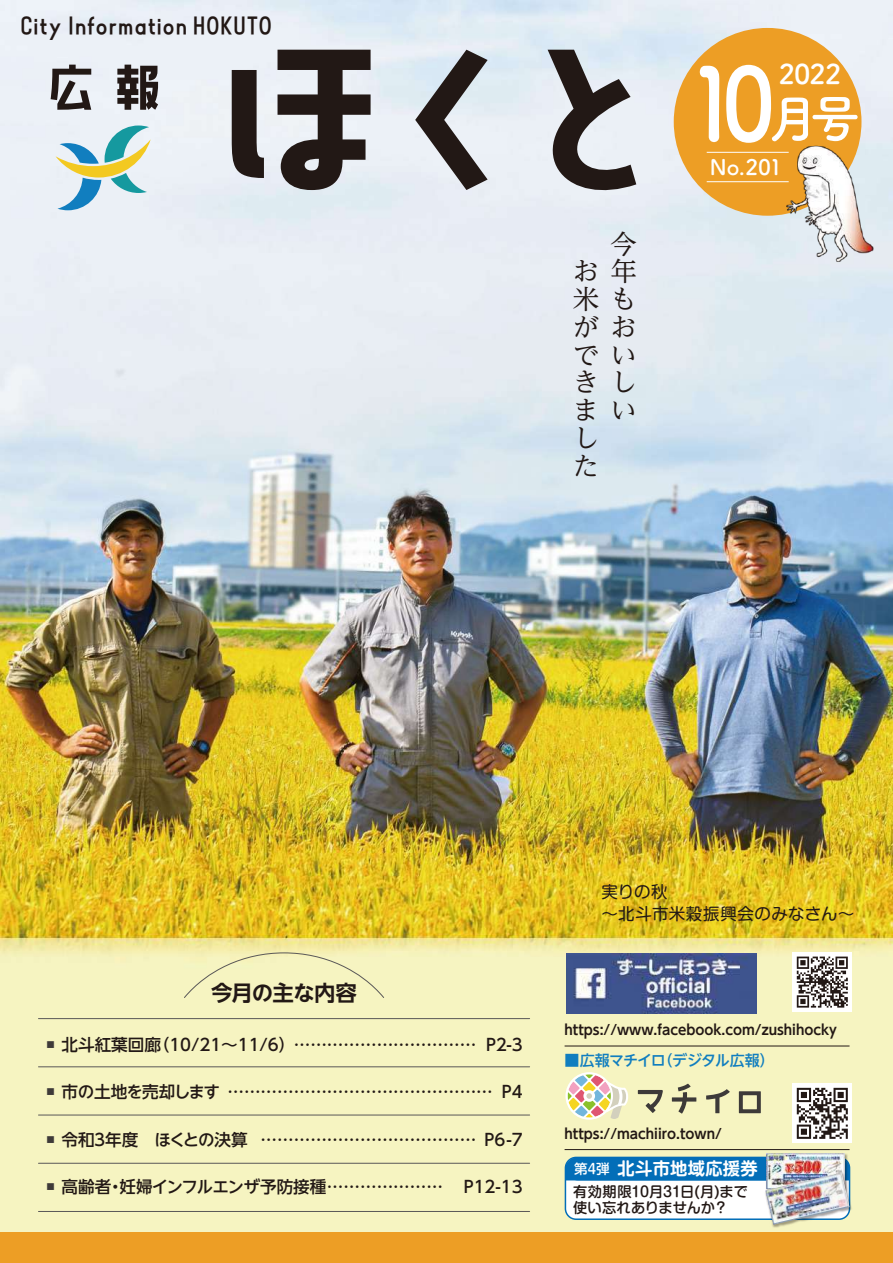
<style>
.page{position:relative;width:893px;height:1263px;background:#fff}
.page>*{position:absolute;margin:0;border:0;box-sizing:border-box;transform-origin:0 0}
.t1{font:188.25px "bananaslipplus";color:#221815;scale:1.22 1}
.t2{font:100.65px "Tsuku A Rd Gothic Std B";color:#fff;scale:.89 1}
.t3{font:55.05px "bananaslipplus";color:#221815;scale:1.1 1}
.t4{font:27.15px "Tsuku A Rd Gothic Std B";color:#fff}
.t5{font:26.4px/27.8px "UD Reimin Pro";color:#221815}
.t6{font:22.5px "bananaslipplus";letter-spacing:-.06em;color:#221815}
.t7{font:700 21.45px "UD Shin Go NT Pro De";letter-spacing:-.035em;color:#221815}
.t8{font:21.45px "Tsuku A Rd Gothic Std B";color:#fff}
.t9{font:700 17.25px "Shin M Go Pro De";letter-spacing:.015em;color:#fff}
.t10{font:500 16.65px "UD Shin Go NT Pro";color:#221815}
.t11{font:500 16.65px "UD Shin Go NT Pro";letter-spacing:-.05em;color:#221815}
.t12{font:500 16.65px "UD Shin Go NT Pro";letter-spacing:-.035em;color:#221815}
.t13{font:16.5px/22.5px "Shin M Go Pro";letter-spacing:.025em;color:#221815}
.t14{font:500 15px "UD Shin Go NT Pro";letter-spacing:-.045em;color:#117ebf}
.t15{font:500 14.25px/16px "Shin M Go Pro";color:#221815}
.t16{font:700 13.8px "UD Shin Go NT Pro De";color:#221714}
.t17{font:700 9px "Yu Go";color:#3e3a39}
.s1{font-size:51.45px}
.s2{font-family:"Shin M Go Pro";font-weight:500;font-size:13.65px}
</style>
<div class="page">
<img style="left:0;top:0;width:893px;height:1232px">
<div style="left:0;top:1232px;width:893px;height:31px;background:#ed9e25"></div>
<hr style="left:565px;top:1046px;width:284px;height:1px;background:#221815">
<hr style="left:565px;top:1149px;width:284px;height:1px;background:#221815">
<hr style="left:38px;top:1066px;width:492px;height:1px;background:#595757">
<hr style="left:38px;top:1115px;width:492px;height:1px;background:#595757">
<hr style="left:38px;top:1211px;width:492px;height:1px;background:#595757">
<hr style="left:38px;top:1163px;width:492px;height:1px;background:#595757">
<hr style="left:38px;top:1018px;width:492px;height:1px;background:#595757">
<svg style="left:56px;top:125px;width:95px;height:85px;background:#b9d4ce"></svg>
<div style="left:674px;top:28px;width:187px;height:188px;background:#ed9e25;border-radius:50%"></div>
<hr style="left:707px;top:152px;width:82px;height:1px;background:#fff">
<hr style="left:707px;top:181px;width:82px;height:1px;background:#fff">
<img style="left:759px;top:139px;width:134px;height:131px">
<svg style="left:183px;top:952px;width:202px;height:46px;background:#f1efbd"></svg>
<svg style="left:638px;top:1090px;width:25px;height:23px"></svg>
<svg style="left:672px;top:1083px;width:24px;height:31px"></svg>
<svg style="left:706px;top:1089px;width:24px;height:24px"></svg>
<svg style="left:739px;top:1091px;width:22px;height:22px"></svg>
<svg style="left:565px;top:1072px;width:63px;height:48px"></svg>
<div style="left:792px;top:1083px;width:60px;height:60px;background:#fff"></div>
<svg style="left:797px;top:1088px;width:51px;height:51px"></svg>
<img style="left:566px;top:953px;width:191px;height:60px">
<div style="left:792px;top:952px;width:60px;height:60px;background:#fff"></div>
<svg style="left:797px;top:956px;width:51px;height:51px"></svg>
<div style="left:565px;top:1157px;width:284px;height:62px;background:#fff;border-radius:11px"></div>
<div style="left:565px;top:1157px;width:285px;height:63px;border:2px solid #036eb8;border-radius:11px"></div>
<div style="left:565px;top:1157px;width:284px;height:23px;background:#036eb8"></div>
<img style="left:765px;top:1152px;width:83px;height:19px">
<img style="left:766px;top:1153px;width:78px;height:18px">
<img style="left:764px;top:1171px;width:90px;height:58px">
<img style="left:765px;top:1172px;width:84px;height:53px">
<h3 class="t6" style="left:19px;top:14px;width:255px">City Information HOKUTO</h3>
<h3 class="t3" style="left:47px;top:59px;width:106px">広 報</h3>
<h1 class="t1" style="left:212px;top:17px;width:382px">ほくと</h1>
<h3 class="t5" style="left:573px;top:229px;width:65px">　今お<br>米もがおで<br>き<br>ま<br>し<br>た</h3>
<h3 class="t5" style="left:610px;top:257px;width:27px">年</h3>
<h3 class="t5" style="left:610px;top:340px;width:25px;text-align:justify">いしい</h3>
<h3 class="t4" style="left:779px;top:53px;width:64px">2022</h3>
<h2 class="t2" style="left:686px;top:25px;width:198px">10<span class="s1">月号</span></h2>
<p class="t8" style="left:710px;top:150px;width:74px">No.201</p>
<p class="t7" style="left:211px;top:976px;width:148px">今月の主な内容</p>
<p class="t10" style="left:62px;top:1031px;width:463px">北斗紅葉回廊（10/21～11/6）…………………………… P２-3</p>
<p class="t12" style="left:62px;top:1078px;width:463px">市の土地を売却します ………………………………………… P4</p>
<p class="t11" style="left:62px;top:1126px;width:463px">令和３年度　ほくとの決算 ………………………………… P6-7</p>
<p class="t10" style="left:62px;top:1173px;width:463px">高齢者・妊婦インフルエンザ予防接種………………… P12-13</p>
<p class="t17" style="left:46px;top:1039px;width:10px">■</p>
<p class="t17" style="left:46px;top:1087px;width:10px">■</p>
<p class="t17" style="left:46px;top:1134px;width:10px">■</p>
<p class="t17" style="left:46px;top:1181px;width:10px">■</p>
<p class="t13" style="left:602px;top:878px;width:254px">実りの秋<br>～北斗市米穀振興会のみなさん～</p>
<p class="t16" style="left:565px;top:1018px;width:274px">https://www.facebook.com/zushihocky</p>
<p class="t14" style="left:565px;top:1048px;width:212px">■広報マチイロ（デジタル広報）</p>
<p class="t16" style="left:565px;top:1123px;width:159px">https://machiiro.town/</p>
<p class="t9" style="left:574px;top:1155px;width:185px"><span class="s2">第４弾</span>北斗市地域応援券</p>
<p class="t15" style="left:573px;top:1181px;width:177px">有効期限10月31日(月)まで使い忘れありませんか？</p>
</div>
